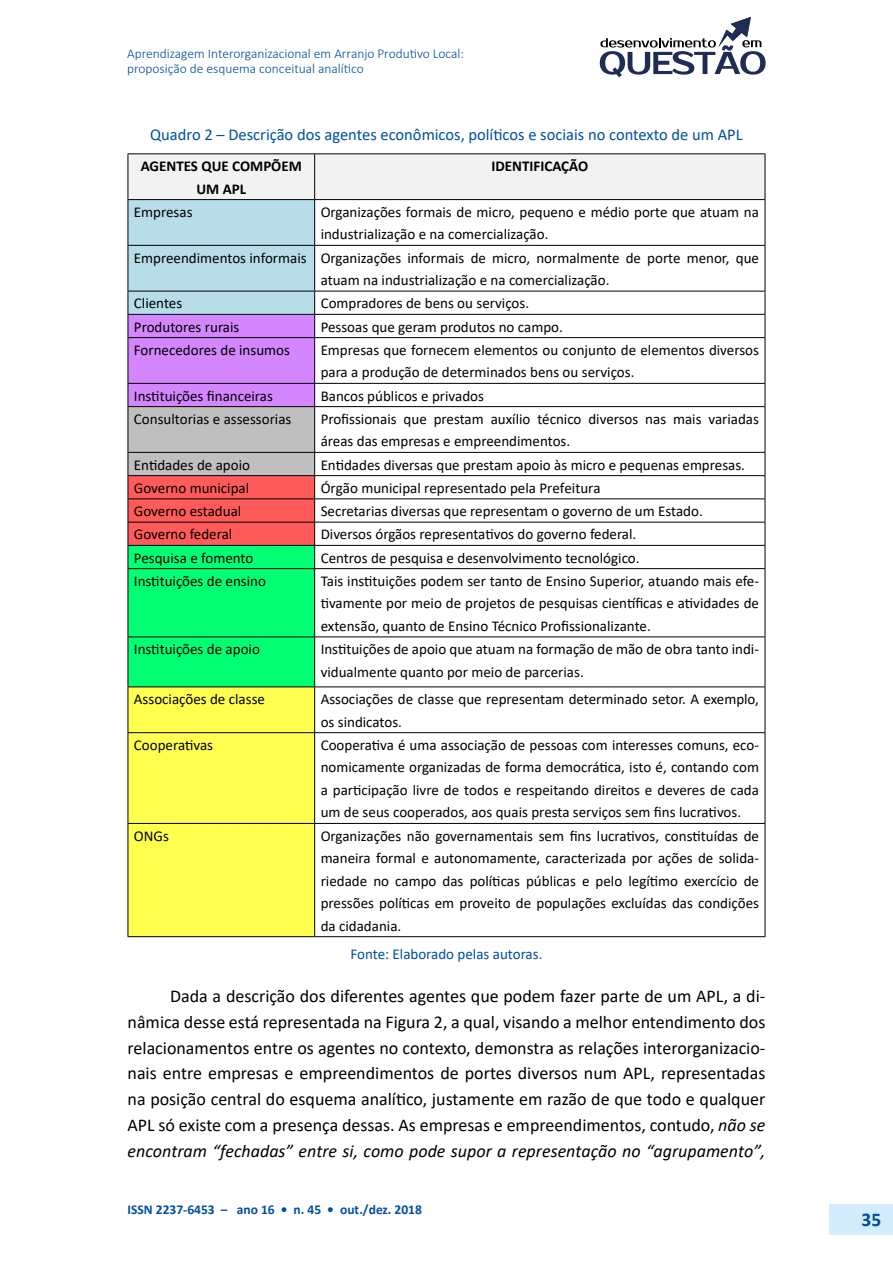
<style>
.page{position:relative;width:893px;height:1263px;background:#fff}
.page>*{position:absolute;margin:0;border:0;box-sizing:border-box;transform-origin:0 0}
.t1{font:700 19.5px "Calibri";color:#004f9f}
.t2{font:18px/25.8px "Calibri";color:#000;text-align:justify}
.t3{font:16.5px "Calibri";color:#004f9f}
.t4{font:15px/22.5px "Calibri";color:#000}
.t5{font:700 15px/22.5px "Calibri";color:#000;text-align:center}
.t6{font:15px "Calibri";color:#004f9f}
.t7{font:300 13.5px/15px "Calibri";color:#004f9f}
.t8{font:700 13.5px "Calibri";color:#004f9f}
.s1{font-style:italic}
</style>
<div class="page">
<div style="left:829px;top:1204px;width:64px;height:30px;background:#d4edfc"></div>
<svg style="left:600px;top:17px;width:166px;height:60px"></svg>
<div style="left:129px;top:687px;width:185px;height:249px;background:#ffff4f"></div>
<hr style="left:128px;top:153px;width:187px;height:1px;background:#000">
<hr style="left:315px;top:153px;width:450px;height:1px;background:#000">
<svg style="left:128px;top:154px;width:638px;height:533px"></svg>
<hr style="left:128px;top:568px;width:187px;height:1px;background:#000">
<hr style="left:128px;top:569px;width:1px;height:67px;background:#000">
<hr style="left:315px;top:568px;width:450px;height:1px;background:#000">
<hr style="left:314px;top:569px;width:1px;height:67px;background:#000">
<hr style="left:765px;top:569px;width:1px;height:67px;background:#000">
<hr style="left:128px;top:636px;width:187px;height:1px;background:#000">
<hr style="left:128px;top:637px;width:1px;height:49px;background:#000">
<hr style="left:315px;top:636px;width:450px;height:1px;background:#000">
<hr style="left:314px;top:637px;width:1px;height:49px;background:#000">
<hr style="left:765px;top:637px;width:1px;height:49px;background:#000">
<hr style="left:128px;top:686px;width:187px;height:1px;background:#000">
<hr style="left:128px;top:687px;width:1px;height:45px;background:#000">
<hr style="left:315px;top:686px;width:450px;height:1px;background:#000">
<hr style="left:314px;top:687px;width:1px;height:45px;background:#000">
<hr style="left:765px;top:687px;width:1px;height:45px;background:#000">
<hr style="left:128px;top:732px;width:187px;height:1px;background:#000">
<hr style="left:128px;top:733px;width:1px;height:90px;background:#000">
<hr style="left:315px;top:732px;width:450px;height:1px;background:#000">
<hr style="left:314px;top:733px;width:1px;height:90px;background:#000">
<hr style="left:765px;top:733px;width:1px;height:90px;background:#000">
<hr style="left:128px;top:823px;width:187px;height:1px;background:#000">
<hr style="left:128px;top:824px;width:1px;height:112px;background:#000">
<hr style="left:315px;top:823px;width:450px;height:1px;background:#000">
<hr style="left:314px;top:824px;width:1px;height:112px;background:#000">
<hr style="left:765px;top:824px;width:1px;height:112px;background:#000">
<hr style="left:128px;top:936px;width:187px;height:1px;background:#000">
<hr style="left:315px;top:936px;width:450px;height:1px;background:#000">
<p class="t7" style="left:127px;top:46px;width:339px">Aprendizagem Interorganizacional em Arranjo Produtivo Local: proposição de esquema conceitual analítico</p>
<p class="t3" style="left:150px;top:123px;width:594px">Quadro 2 – Descrição dos agentes econômicos, políticos e sociais no contexto de um APL</p>
<p class="t5" style="left:141px;top:155px;width:163px">AGENTES QUE COMPÕEM<br>UM APL</p>
<p class="t5" style="left:491px;top:155px;width:98px">IDENTIFICAÇÃO</p>
<p class="t4" style="left:134px;top:200px;width:60px">Empresas</p>
<p class="t4" style="left:321px;top:200px;width:440px">Organizações formais de micro, pequeno e médio porte que atuam na</p>
<p class="t4" style="left:321px;top:223px;width:229px">industrialização e na comercialização.</p>
<p class="t4" style="left:134px;top:246px;width:627px">Empreendimentos informais Organizações informais de micro, normalmente de porte menor, que</p>
<p class="t4" style="left:321px;top:268px;width:290px">atuam na industrialização e na comercialização.</p>
<p class="t4" style="left:134px;top:292px;width:50px">Clientes</p>
<p class="t4" style="left:321px;top:292px;width:210px">Compradores de bens ou serviços.</p>
<p class="t4" style="left:134px;top:315px;width:107px">Produtores rurais</p>
<p class="t4" style="left:321px;top:315px;width:244px">Pessoas que geram produtos no campo.</p>
<p class="t4" style="left:134px;top:338px;width:158px">Fornecedores de insumos</p>
<p class="t4" style="left:321px;top:338px;width:440px">Empresas que fornecem elementos ou conjunto de elementos diversos para a produção de determinados bens ou serviços.</p>
<p class="t4" style="left:134px;top:384px;width:141px">Instituições financeiras</p>
<p class="t4" style="left:321px;top:384px;width:165px">Bancos públicos e privados</p>
<p class="t4" style="left:134px;top:407px;width:159px">Consultorias e assessorias</p>
<p class="t4" style="left:321px;top:407px;width:440px">Profissionais que prestam auxílio técnico diversos nas mais variadas áreas das empresas e empreendimentos.</p>
<p class="t4" style="left:134px;top:453px;width:118px">Entidades de apoio</p>
<p class="t4" style="left:321px;top:453px;width:426px">Entidades diversas que prestam apoio às micro e pequenas empresas.</p>
<p class="t4" style="left:134px;top:476px;width:117px">Governo municipal</p>
<p class="t4" style="left:321px;top:476px;width:282px">Órgão municipal representado pela Prefeitura</p>
<p class="t4" style="left:134px;top:499px;width:109px">Governo estadual</p>
<p class="t4" style="left:321px;top:499px;width:384px">Secretarias diversas que representam o governo de um Estado.</p>
<p class="t4" style="left:134px;top:523px;width:100px">Governo federal</p>
<p class="t4" style="left:321px;top:523px;width:317px">Diversos órgãos representativos do governo federal.</p>
<p class="t4" style="left:134px;top:546px;width:121px">Pesquisa e fomento</p>
<p class="t4" style="left:321px;top:546px;width:320px">Centros de pesquisa e desenvolvimento tecnológico.</p>
<p class="t4" style="left:134px;top:569px;width:134px">Instituições de ensino</p>
<p class="t4" style="left:321px;top:569px;width:440px;text-align:justify">Tais instituições podem ser tanto de Ensino Superior, atuando mais efe&shy;tivamente por meio de projetos de pesquisas científicas e atividades de extensão, quanto de Ensino Técnico Profissionalizante.</p>
<p class="t4" style="left:134px;top:637px;width:127px">Instituições de apoio</p>
<p class="t4" style="left:321px;top:637px;width:440px">Instituições de apoio que atuam na formação de mão de obra tanto indi&shy;vidualmente quanto por meio de parcerias.</p>
<p class="t4" style="left:134px;top:687px;width:133px">Associações de classe</p>
<p class="t4" style="left:321px;top:687px;width:440px">Associações de classe que representam determinado setor. A exemplo, os sindicatos.</p>
<p class="t4" style="left:134px;top:733px;width:81px">Cooperativas</p>
<p class="t4" style="left:321px;top:733px;width:440px;text-align:justify">Cooperativa é uma associação de pessoas com interesses comuns, eco&shy;nomicamente organizadas de forma democrática, isto é, contando com a participação livre de todos e respeitando direitos e deveres de cada um de seus cooperados, aos quais presta serviços sem fins lucrativos.</p>
<p class="t4" style="left:134px;top:824px;width:36px">ONGs</p>
<p class="t4" style="left:321px;top:824px;width:440px;text-align:justify">Organizações não governamentais sem fins lucrativos, constituídas de maneira formal e autonomamente, caracterizada por ações de solida&shy;riedade no campo das políticas públicas e pelo legítimo exercício de pressões políticas em proveito de populações excluídas das condições da cidadania.</p>
<p class="t6" style="left:350px;top:944px;width:193px">Fonte: Elaborado pelas autoras.</p>
<p class="t2" style="left:128px;top:983px;width:639px;text-indent:43px">Dada a descrição dos diferentes agentes que podem fazer parte de um APL, a di&shy;nâmica desse está representada na Figura 2, a qual, visando a melhor entendimento dos relacionamentos entre os agentes no contexto, demonstra as relações interorganizacio&shy;nais entre empresas e empreendimentos de portes diversos num APL, representadas na posição central do esquema analítico, justamente em razão de que todo e qualquer APL só existe com a presença dessas. As empresas e empreendimentos, contudo, <span class="s1">não se encontram “fechadas” entre si, como pode supor a representação no “agrupamento”,</span></p>
<p class="t8" style="left:128px;top:1200px;width:296px">ISSN 2237-6453 – ano 16 • n. 45 • out./dez. 2018</p>
<h1 class="t1" style="left:862px;top:1206px;width:21px">35</h1>
</div>
